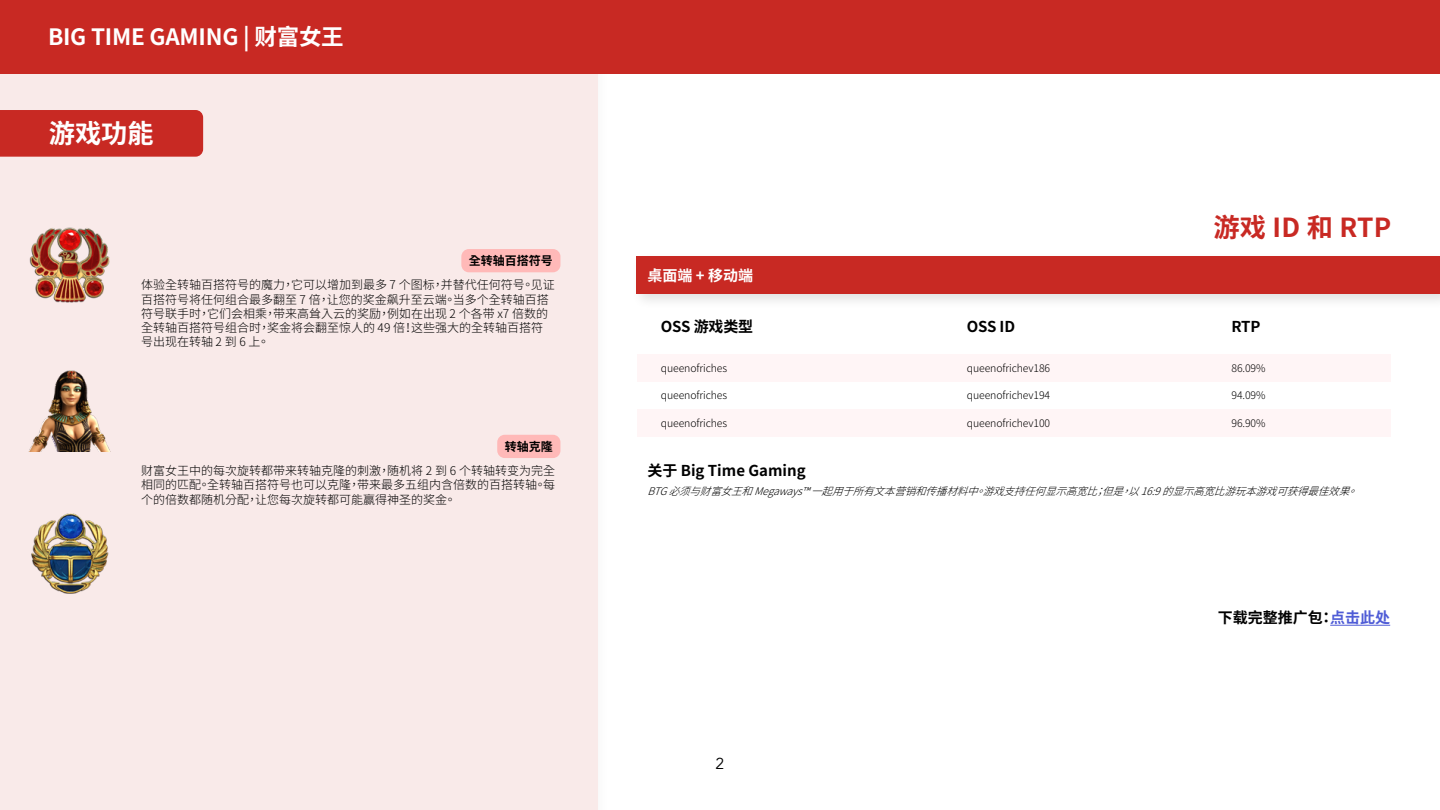
<style>
.page{position:relative;width:1440px;height:810px;background:#fff}
.page>*{position:absolute;margin:0;border:0;box-sizing:border-box;transform-origin:0 0}
.t1{font:700 26.25px "Noto Sans CJ Ktc";letter-spacing:.01em;color:#c82923}
.t2{font:700 26.25px "Noto Sans CJ Ktc";color:#fff}
.t3{font:700 22.5px "Noto Sans CJ Ktc";letter-spacing:-.01em;color:#fff}
.t4{font:15.75px "Avenir";color:#000}
.t5{font:700 15px "Noto Sans CJ Ktc";color:#000}
.t6{font:700 15px "Noto Sans CJ Ktc";color:#fff}
.t7{font:300 12px/14.2px "Noto Sans CJ Ktc";color:#000}
.t8{font:700 12px "Noto Sans CJ Ktc";color:#000}
.t9{font:300 10.5px "Noto Sans CJ Ktc";letter-spacing:-.01em;color:#000}
.t10{font:italic 300 10.5px "Noto Sans CJ Ktc";color:#000}
.s1{color:#4f5cd6}
</style>
<div class="page">
<div style="left:0;top:0;width:598px;height:810px;background:#f9eae9"></div>
<div style="left:637px;top:354px;width:753px;height:28px;background:#fff5f6"></div>
<div style="left:637px;top:410px;width:753px;height:27px;background:#fff5f6"></div>
<img style="left:28px;top:370px;width:83px;height:82px">
<img style="left:31px;top:513px;width:78px;height:81px">
<img style="left:29px;top:227px;width:81px;height:76px">
<div style="left:0;top:0;width:1440px;height:74px;background:#c82923"></div>
<div style="left:0;top:110px;width:203px;height:47px;background:#c82923"></div>
<div style="left:631px;top:251px;width:809px;height:58px;background:#000;opacity:.12"></div>
<div style="left:636px;top:256px;width:804px;height:38px;background:#c82923"></div>
<div style="left:461px;top:249px;width:99px;height:23px;background:#ffb9b8;border-radius:8px"></div>
<div style="left:497px;top:435px;width:63px;height:23px;background:#ffb9b8;border-radius:8px"></div>
<hr style="left:1330px;top:625px;width:60px;height:1px;background:#4f5cd6">
<h2 class="t3" style="left:48px;top:24px;width:297px">BIG TIME GAMING | 财富女王</h2>
<h1 class="t2" style="left:49px;top:119px;width:106px">游戏功能</h1>
<p class="t8" style="left:469px;top:254px;width:85px">全转轴百搭符号</p>
<p class="t7" style="left:141px;top:278px;width:415px">体验全转轴百搭符号的魔力，它可以增加到最多 7 个图标，并替代任何符号。见证百搭符号将任何组合最多翻至 7 倍，让您的奖金飙升至云端。当多个全转轴百搭符号联手时，它们会相乘，带来高耸入云的奖励，例如在出现 2 个各带 x7 倍数的全转轴百搭符号组合时，奖金将会翻至惊人的 49 倍！这些强大的全转轴百搭符号出现在转轴 2 到 6 上。</p>
<p class="t8" style="left:505px;top:440px;width:49px">转轴克隆</p>
<p class="t7" style="left:141px;top:464px;width:415px;text-align:justify">财富女王中的每次旋转都带来转轴克隆的刺激，随机将 2 到 6 个转轴转变为完全相同的匹配。全转轴百搭符号也可以克隆，带来最多五组内含倍数的百搭转轴。每个的倍数都随机分配，让您每次旋转都可能赢得神圣的奖金。</p>
<h1 class="t1" style="left:1213px;top:213px;width:179px">游戏 ID 和 RTP</h1>
<p class="t6" style="left:647px;top:267px;width:107px">桌面端 + 移动端</p>
<p class="t5" style="left:661px;top:318px;width:94px">OSS 游戏类型</p>
<p class="t9" style="left:661px;top:362px;width:68px">queenofriches</p>
<p class="t5" style="left:967px;top:318px;width:50px">OSS ID</p>
<p class="t9" style="left:967px;top:362px;width:85px">queenofrichev186</p>
<p class="t5" style="left:1232px;top:318px;width:31px">RTP</p>
<p class="t9" style="left:1232px;top:362px;width:35px">86.09%</p>
<p class="t9" style="left:661px;top:390px;width:68px">queenofriches</p>
<p class="t9" style="left:967px;top:390px;width:85px">queenofrichev194</p>
<p class="t9" style="left:1232px;top:390px;width:35px">94.09%</p>
<p class="t9" style="left:661px;top:417px;width:68px">queenofriches</p>
<p class="t9" style="left:967px;top:417px;width:85px">queenofrichev100</p>
<p class="t9" style="left:1232px;top:417px;width:35px">96.90%</p>
<p class="t5" style="left:647px;top:462px;width:160px">关于 Big Time Gaming</p>
<p class="t10" style="left:647px;top:485px;width:721px">BTG必须与财富女王和Megaways™一起用于所有文本营销和传播材料中。游戏支持任何显示高宽比；但是，以16:9的显示高宽比游玩本游戏可获得最佳效果。</p>
<h3 class="t4" style="left:716px;top:754px;width:10px">2</h3>
<p class="t5" style="left:1218px;top:609px;width:174px">下载完整推广包：<span class="s1">点击此处</span></p>
</div>
